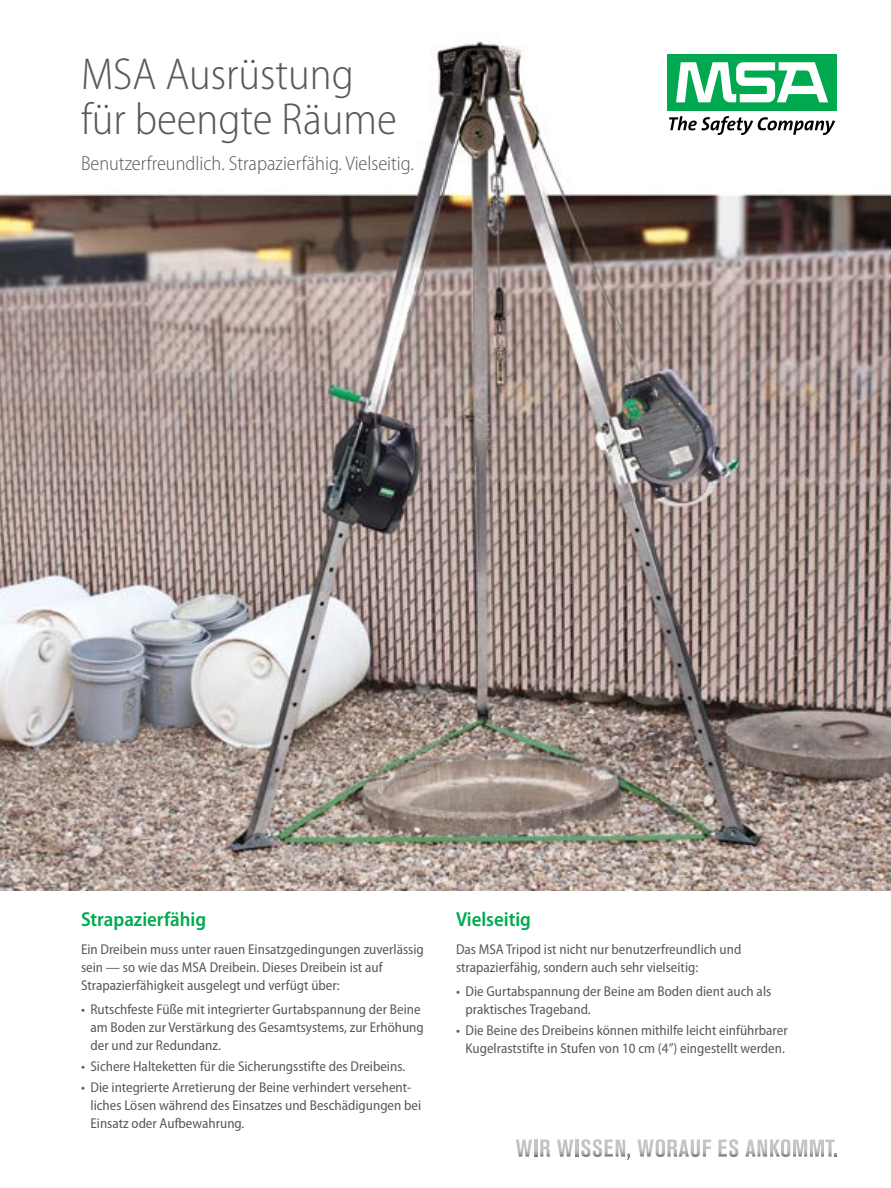
<style>
.page{position:relative;width:891px;height:1188px;background:#fff}
.page>*{position:absolute;margin:0;border:0;box-sizing:border-box;transform-origin:0 0}
.t1{font:300 semi-condensed 45px/45px "Myriad Pro";color:#58595b}
.t2{font:300 semi-condensed 20.25px "Myriad Pro";color:#58595b}
.t3{font:600 semi-condensed 20.25px "Myriad Pro";color:#00a94f}
.t4{font:semi-condensed 14.25px/18px "Myriad Pro";color:#58595b}
</style>
<div class="page">
<img style="left:0;top:41px;width:891px;height:850px">
<div style="left:667px;top:54px;width:170px;height:57px;background:#00a94f"></div>
<svg style="left:676px;top:62px;width:152px;height:40px"></svg>
<svg style="left:669px;top:116px;width:166px;height:19px"></svg>
<svg style="left:516px;top:1140px;width:16px;height:17px"></svg>
<svg style="left:534px;top:1140px;width:3px;height:17px"></svg>
<svg style="left:540px;top:1140px;width:10px;height:17px"></svg>
<svg style="left:557px;top:1140px;width:16px;height:17px"></svg>
<svg style="left:575px;top:1140px;width:4px;height:17px"></svg>
<svg style="left:581px;top:1139px;width:49px;height:21px"></svg>
<svg style="left:637px;top:1139px;width:74px;height:18px"></svg>
<svg style="left:718px;top:1139px;width:20px;height:18px"></svg>
<svg style="left:746px;top:1139px;width:91px;height:18px"></svg>
<h1 class="t1" style="left:81px;top:51px;width:317px">MSA Ausrüstung für beengte Räume</h1>
<h2 class="t2" style="left:81px;top:151px;width:335px">Benutzerfreundlich. Strapazierfähig. Vielseitig.</h2>
<h2 class="t3" style="left:81px;top:907px;width:127px">Strapazierfähig</h2>
<p class="t4" style="left:81px;top:940px;width:344px">Ein Dreibein muss unter rauen Einsatzgedingungen zuverlässig sein — so wie das MSA Dreibein. Dieses Dreibein ist auf<br>Strapazierfähigkeit ausgelegt und verfügt über:</p>
<p class="t4" style="left:91px;top:1000px;width:335px;text-indent:-10px">• Rutschfeste Füße mit integrierter Gurtabspannung der Beine am Boden zur Verstärkung des Gesamtsystems, zur Erhöhung der und zur Redundanz.</p>
<p class="t4" style="left:81px;top:1057px;width:326px">• Sichere Halteketten für die Sicherungsstifte des Dreibeins.</p>
<p class="t4" style="left:91px;top:1078px;width:332px;text-indent:-10px">• Die integrierte Arretierung der Beine verhindert versehent&shy;liches Lösen während des Einsatzes und Beschädigungen bei<br>Einsatz oder Aufbewahrung.</p>
<h2 class="t3" style="left:456px;top:907px;width:76px">Vielseitig</h2>
<p class="t4" style="left:456px;top:940px;width:287px">Das MSA Tripod ist nicht nur benutzerfreundlich und strapazierfähig, sondern auch sehr vielseitig:</p>
<p class="t4" style="left:466px;top:982px;width:307px;text-indent:-10px">• Die Gurtabspannung der Beine am Boden dient auch als praktisches Trageband.</p>
<p class="t4" style="left:456px;top:1021px;width:333px;text-align:center">• Die Beine des Dreibeins können mithilfe leicht einführbarer<br>Kugelraststifte in Stufen von 10 cm (4”) eingestellt werden.</p>
</div>
